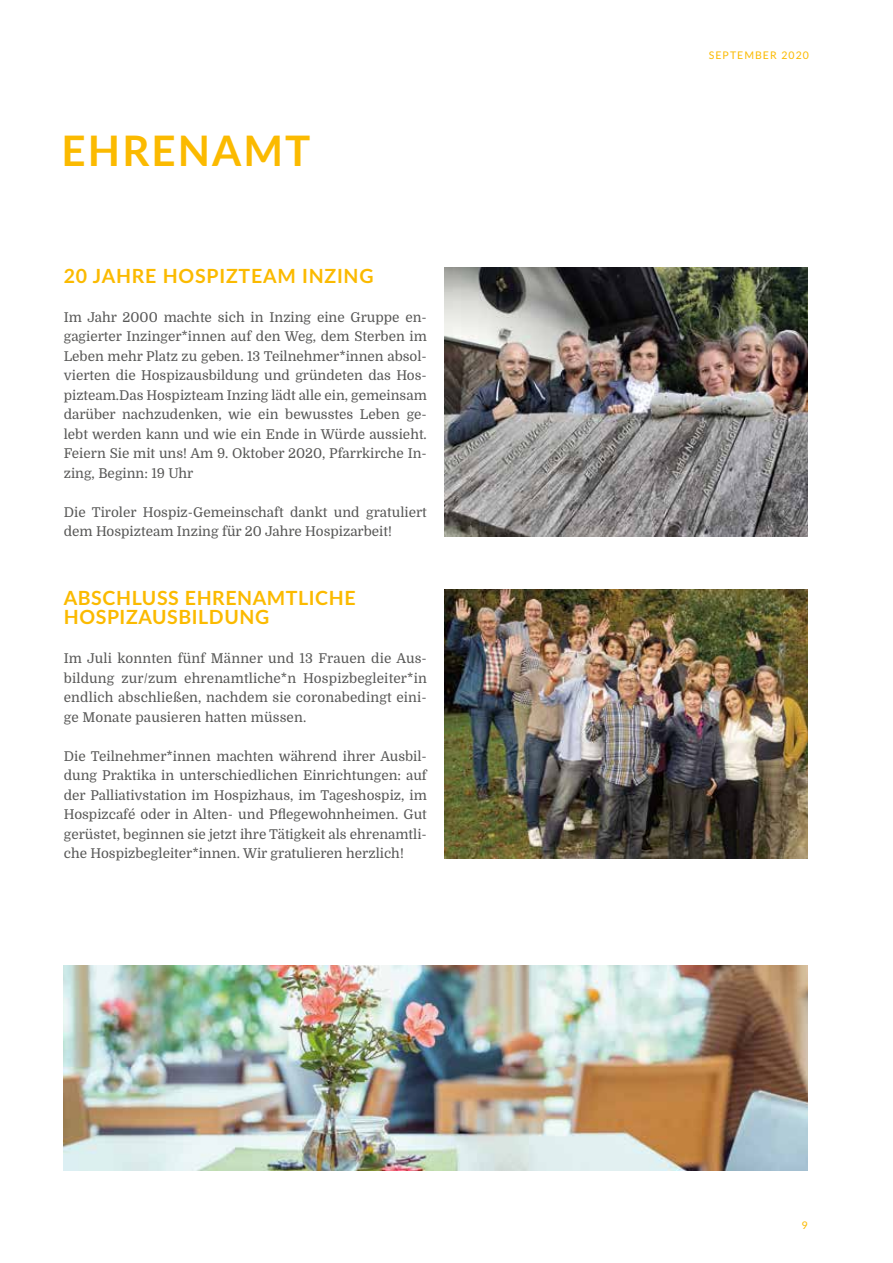
<style>
.page{position:relative;width:893px;height:1263px;background:#fff}
.page>*{position:absolute;margin:0;border:0;box-sizing:border-box;transform-origin:0 0}
.t1{font:700 42px "Lato";letter-spacing:.05em;color:#fbba00}
.t2{font:700 19.5px/19.5px "Lato";letter-spacing:.03em;color:#fbba00}
.t3{font:13.5px/19.5px "Domine";color:#575756;text-align:justify}
.t4{font:10.5px "Lato";letter-spacing:.1em;color:#fbba00}
</style>
<div class="page">
<img style="left:445px;top:268px;width:363px;height:268px">
<img style="left:445px;top:589px;width:363px;height:269px">
<img style="left:64px;top:965px;width:744px;height:205px">
<h1 class="t1" style="left:62px;top:120px;width:250px">EHRENAMT</h1>
<h2 class="t2" style="left:64px;top:265px;width:311px">20 JAHRE HOSPIZTEAM INZING</h2>
<p class="t3" style="left:64px;top:308px;width:365px">Im Jahr 2000 machte sich in Inzing eine Gruppe en&shy;gagierter Inzinger*innen auf den Weg, dem Sterben im Leben mehr Platz zu geben. 13 Teilnehmer*innen absol&shy;vierten die Hospizausbildung und gründeten das Hos&shy;pizteam.Das Hospizteam Inzing lädt alle ein, gemeinsam darüber nachzudenken, wie ein bewusstes Leben ge&shy;lebt werden kann und wie ein Ende in Würde aussieht.<br>Feiern Sie mit uns! Am 9. Oktober 2020, Pfarrkirche In&shy;zing, Beginn: 19 Uhr</p>
<p class="t3" style="left:64px;top:502px;width:365px">Die Tiroler Hospiz-Gemeinschaft dankt und gratuliert dem Hospizteam Inzing für 20 Jahre Hospizarbeit!</p>
<h2 class="t2" style="left:64px;top:587px;width:293px">ABSCHLUSS EHRENAMTLICHE<br>HOSPIZAUSBILDUNG</h2>
<p class="t3" style="left:64px;top:649px;width:365px">Im Juli konnten fünf Männer und 13 Frauen die Aus&shy;bildung zur/zum ehrenamtliche*n Hospizbegleiter*in endlich abschließen, nachdem sie coronabedingt eini&shy;ge Monate pausieren hatten müssen.</p>
<p class="t3" style="left:64px;top:746px;width:365px">Die Teilnehmer*innen machten während ihrer Ausbil&shy;dung Praktika in unterschiedlichen Einrichtungen: auf der Palliativstation im Hospizhaus, im Tageshospiz, im Hospizcafé oder in Alten- und Pflegewohnheimen. Gut gerüstet, beginnen sie jetzt ihre Tätigkeit als ehrenamtli&shy;che Hospizbegleiter*innen. Wir gratulieren herzlich!</p>
<p class="t4" style="left:709px;top:47px;width:102px">SEPTEMBER 2020</p>
<p class="t4" style="left:802px;top:1217px;width:8px">9</p>
</div>
